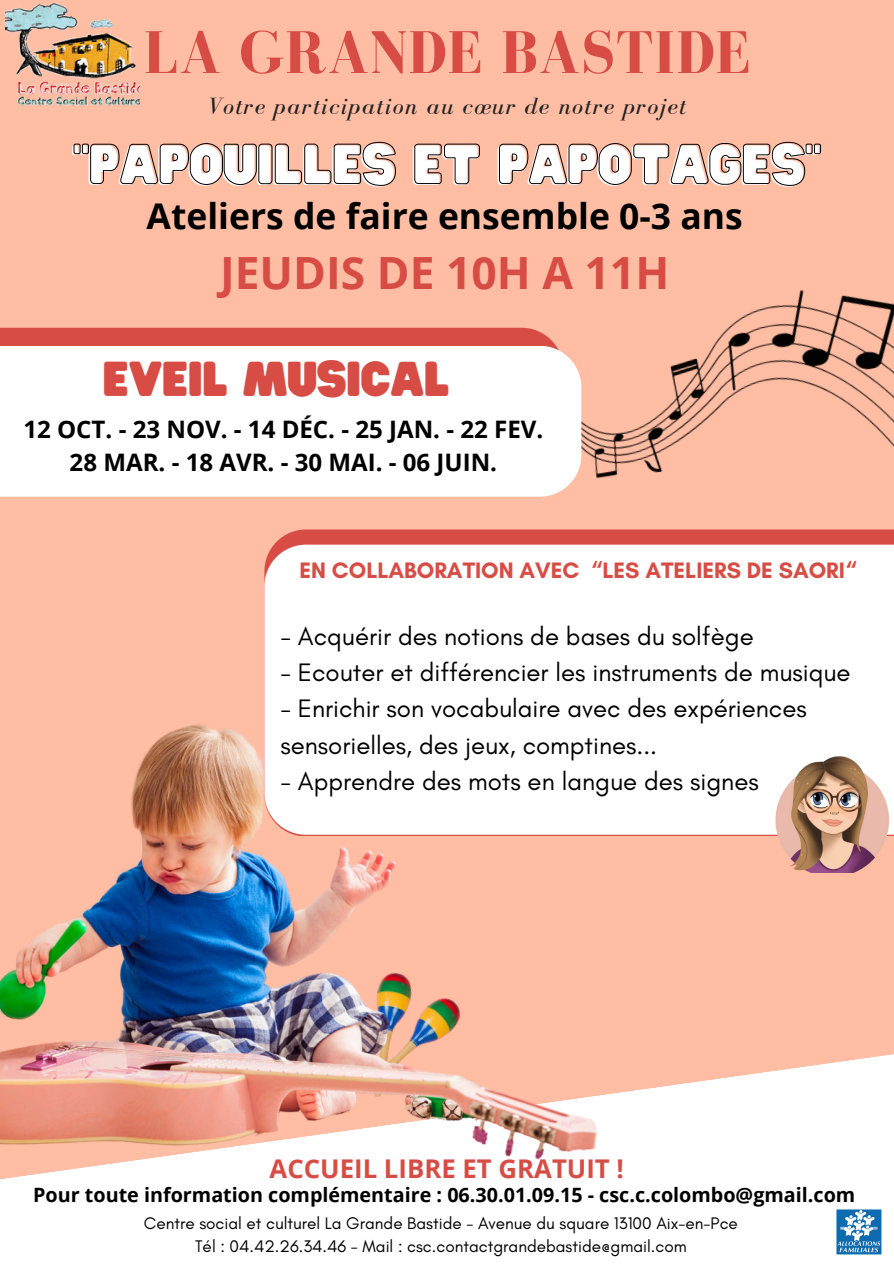
<style>
.page{position:relative;width:894px;height:1264px;background:#fff}
.page>*{position:absolute;margin:0;border:0;box-sizing:border-box;transform-origin:0 0}
.t1{font:700 61.8px "Bodoni FLF";letter-spacing:.01em;color:#d74d45}
.t2{font:49.35px "Hitand Run";color:#fff}
.t3{font:700 44.4px "Open Sans";color:#d74d45}
.t4{font:43.05px "Hitand Run";color:#d74d45}
.t5{font:700 35.4px "Open Sans";color:#000}
.t6{font:25.8px/36px "Glacial Indifference";color:#000}
.t7{font:700 25.8px "Open Sans";color:#d74d45}
.t8{font:italic 24.15px "Bodoni FLF";letter-spacing:.06em;color:#222}
.t9{font:700 24px/33.3px "Open Sans";color:#000;text-align:center}
.t10{font:700 22.8px "Glacial Indifference";color:#d74d45}
.t11{font:700 19.8px "Open Sans";color:#000}
.t12{font:17.1px "Glacial Indifference";color:#000}
</style>
<div class="page">
<div style="left:0;top:0;width:893px;height:1263px;background:#ffbda4"></div>
<img style="left:6px;top:3px;width:134px;height:103px">
<div style="left:0;top:1054px;width:893px;height:209px;background:#fff"></div>
<img style="left:581px;top:290px;width:312px;height:189px">
<div style="left:0;top:328px;width:556px;height:18px;background:#d74d45"></div>
<div style="left:0;top:346px;width:581px;height:150px;background:#fff"></div>
<svg style="left:274px;top:529px;width:619px;height:307px;fill:#d74d45"></svg>
<div style="left:264px;top:544px;width:629px;height:290px;background:#fff"></div>
<img style="left:0;top:634px;width:639px;height:558px">
<img style="left:773px;top:754px;width:118px;height:118px">
<svg style="left:73px;top:141px;width:748px;height:45px"></svg>
<img style="left:836px;top:1209px;width:45px;height:45px">
<h4 class="t1" style="left:143px;top:19px;width:608px">LA GRANDE BASTIDE</h4>
<h6 class="t8" style="left:207px;top:93px;width:480px">Votre participation au cœur de notre projet</h6>
<h2 class="t2" style="left:72px;top:138px;width:748px">"PAPOUILLES ET PAPOTAGES"</h2>
<p class="t5" style="left:147px;top:191px;width:597px">Ateliers de faire ensemble 0-3 ans</p>
<p class="t3" style="left:220px;top:241px;width:450px">JEUDIS DE 10H A 11H</p>
<p class="t4" style="left:103px;top:355px;width:348px">EVEIL MUSICAL</p>
<p class="t9" style="left:23px;top:412px;width:521px">12 OCT. - 23 NOV. - 14 DÉC. - 25 JAN. - 22 FEV.<br>28 MAR. - 18 AVR. - 30 MAI. - 06 JUIN.</p>
<p class="t10" style="left:299px;top:556px;width:558px">EN COLLABORATION AVEC “LES ATELIERS DE SAORI“</p>
<p class="t6" style="left:280px;top:618px;width:475px">- Acquérir des notions de bases du solfège</p>
<p class="t6" style="left:280px;top:654px;width:571px">- Ecouter et différencier les instruments de musique</p>
<p class="t6" style="left:280px;top:690px;width:527px">- Enrichir son vocabulaire avec des expériences sensorielles, des jeux, comptines...</p>
<p class="t6" style="left:280px;top:762px;width:479px">- Apprendre des mots en langue des signes</p>
<p class="t7" style="left:269px;top:1150px;width:356px">ACCUEIL LIBRE ET GRATUIT !</p>
<p class="t11" style="left:33px;top:1180px;width:823px">Pour toute information complémentaire : 06.30.01.09.15 - csc.c.colombo@gmail.com</p>
<p class="t12" style="left:144px;top:1212px;width:595px">Centre social et culturel La Grande Bastide - Avenue du square 13100 Aix-en-Pce</p>
<p class="t12" style="left:195px;top:1235px;width:493px">Tél : 04.42.26.34.46 - Mail : csc.contactgrandebastide@gmail.com</p>
</div>
